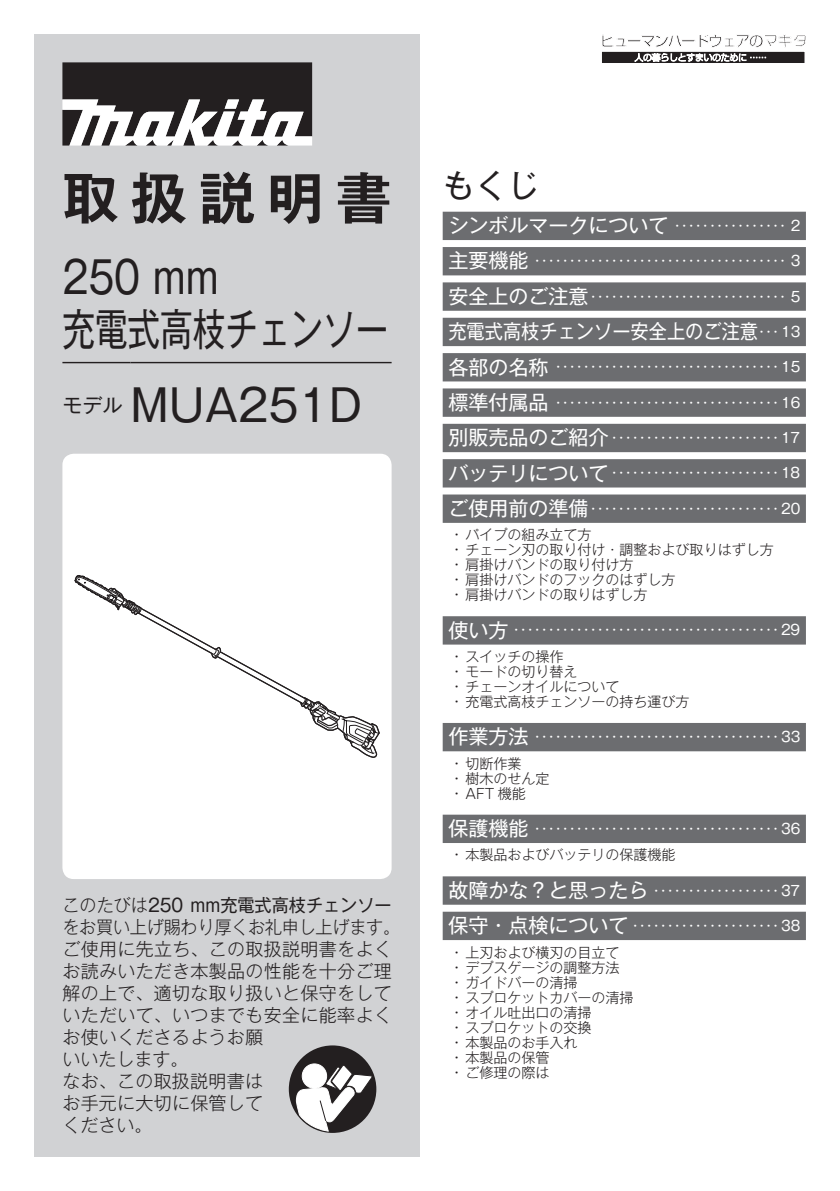
<style>
.page{position:relative;width:840px;height:1191px;background:#fff}
.page>*{position:absolute;margin:0;border:0;box-sizing:border-box;transform-origin:0 0}
.t1{font:700 56px "Gothic MB101 Pro De";letter-spacing:.22em;color:#231f20}
.t2{font:44px/52px "Gothic MB101 Pro";color:#231f20;scale:.86 1}
.t3{font:44px "Gothic MB101 Pro";color:#231f20}
.t4{font:20px "Gothic MB101 Pro";color:#fff;scale:.91 1}
.t5{font:300 18px/22px "Gothic MB101 Pro";letter-spacing:.015em;color:#231f20;scale:.95 1}
.t6{font:14px "Gothic MB101 Pro";color:#fff}
.t7{font:300 14px "Gothic MB101 Pro";color:#231f20}
.s1{font-size:20px}
.s2{font-size:14px}
.s3{font-weight:400}
</style>
<div class="page">
<div style="left:34px;top:34px;width:386px;height:1123px;background:#d1d2d4"></div>
<svg style="left:62px;top:62px;width:250px;height:84px;background:#686566"></svg>
<svg style="left:602px;top:34px;width:203px;height:29px"></svg>
<div style="left:288px;top:1045px;width:88px;height:88px;background:#231f20;border-radius:50%"></div>
<svg style="left:296px;top:1063px;width:76px;height:70px"></svg>
<div style="left:302px;top:1064px;width:24px;height:24px;background:#fff;border-radius:50%"></div>
<div style="left:302px;top:1063px;width:24px;height:25px;border:1px solid #fff;border-radius:50%"></div>
<div style="left:442px;top:212px;width:363px;height:28px;background:#6c6d70"></div>
<div style="left:442px;top:247px;width:363px;height:28px;background:#6c6d70"></div>
<div style="left:442px;top:282px;width:363px;height:29px;background:#6c6d70"></div>
<div style="left:442px;top:318px;width:363px;height:28px;background:#6c6d70"></div>
<div style="left:442px;top:353px;width:363px;height:28px;background:#6c6d70"></div>
<div style="left:442px;top:388px;width:363px;height:29px;background:#6c6d70"></div>
<div style="left:442px;top:424px;width:363px;height:28px;background:#6c6d70"></div>
<div style="left:442px;top:459px;width:363px;height:28px;background:#6c6d70"></div>
<div style="left:442px;top:494px;width:363px;height:29px;background:#6c6d70"></div>
<div style="left:442px;top:616px;width:363px;height:28px;background:#6c6d70"></div>
<div style="left:442px;top:723px;width:363px;height:28px;background:#6c6d70"></div>
<div style="left:442px;top:814px;width:363px;height:29px;background:#6c6d70"></div>
<div style="left:442px;top:876px;width:363px;height:28px;background:#6c6d70"></div>
<div style="left:442px;top:911px;width:363px;height:29px;background:#6c6d70"></div>
<div style="left:62px;top:454px;width:329px;height:425px;background:#fff;border-radius:11px"></div>
<svg style="left:74px;top:575px;width:305px;height:183px"></svg>
<hr style="left:62px;top:362px;width:68px;height:1px;background:#231f20">
<hr style="left:130px;top:362px;width:261px;height:1px;background:#231f20">
<h1 class="t1" style="left:62px;top:152px;width:477px">取扱説明書 <sup>もくじ</sup></h1>
<p class="t6" style="left:448px;top:214px;width:353px"><span class="s1">シンボルマークについて</span>･････････････････ 2</p>
<p class="t6" style="left:448px;top:249px;width:353px"><span class="s1">主要機能</span>･････････････････････････････････････ 3</p>
<p class="t6" style="left:448px;top:284px;width:353px"><span class="s1">安全上のご注意</span>･････････････････････････････ 5</p>
<h3 class="t4" style="left:448px;top:315px;width:388px">充電式高枝チェンソー安全上のご注意<span class="s2">･･･13</span></h3>
<p class="t6" style="left:448px;top:355px;width:353px"><span class="s1">各部の名称</span>･････････････････････････････････15</p>
<p class="t6" style="left:448px;top:390px;width:353px"><span class="s1">標準付属品</span>･････････････････････････････････16</p>
<p class="t6" style="left:448px;top:426px;width:353px"><span class="s1">別販売品のご紹介</span>･････････････････････････17</p>
<p class="t6" style="left:448px;top:461px;width:353px"><span class="s1">バッテリについて</span>･････････････････････････18</p>
<p class="t6" style="left:448px;top:497px;width:353px"><span class="s1">ご使用前の準備</span>････････････････････････････20</p>
<p class="t7" style="left:454px;top:523px;width:139px">• パイプの組み立て方</p>
<p class="t7" style="left:454px;top:538px;width:321px">• チェーン刃の取り付け・調整および取りはずし方</p>
<p class="t7" style="left:454px;top:553px;width:181px">• 肩掛けバンドの取り付け方</p>
<p class="t7" style="left:454px;top:568px;width:223px">• 肩掛けバンドのフックのはずし方</p>
<p class="t7" style="left:454px;top:583px;width:195px">• 肩掛けバンドの取りはずし方</p>
<p class="t6" style="left:448px;top:618px;width:353px"><span class="s1">使い方</span>･･･････････････････････････････････････29</p>
<p class="t7" style="left:454px;top:645px;width:111px">• スイッチの操作</p>
<p class="t7" style="left:454px;top:660px;width:125px">• モードの切り替え</p>
<p class="t7" style="left:454px;top:675px;width:167px">• チェーンオイルについて</p>
<p class="t7" style="left:454px;top:690px;width:237px">• 充電式高枝チェンソーの持ち運び方</p>
<p class="t6" style="left:448px;top:725px;width:353px"><span class="s1">作業方法</span>････････････････････････････････････33</p>
<p class="t7" style="left:454px;top:752px;width:69px">• 切断作業</p>
<p class="t7" style="left:454px;top:767px;width:97px">• 樹木のせん定</p>
<p class="t7" style="left:454px;top:782px;width:73px">• AFT 機能</p>
<p class="t6" style="left:448px;top:817px;width:353px"><span class="s1">保護機能</span>････････････････････････････････････36</p>
<p class="t7" style="left:454px;top:843px;width:223px">• 本製品およびバッテリの保護機能</p>
<p class="t6" style="left:448px;top:878px;width:353px"><span class="s1">故障かな？と思ったら</span>･･･････････････････37</p>
<p class="t6" style="left:448px;top:914px;width:353px"><span class="s1">保守・点検について</span>･･････････････････････38</p>
<p class="t7" style="left:454px;top:940px;width:167px">• 上刃および横刃の目立て</p>
<p class="t7" style="left:454px;top:955px;width:167px">• デプスゲージの調整方法</p>
<p class="t7" style="left:454px;top:970px;width:125px">• ガイドバーの清掃</p>
<p class="t7" style="left:454px;top:985px;width:181px">• スプロケットカバーの清掃</p>
<p class="t7" style="left:454px;top:1000px;width:139px">• オイル吐出口の清掃</p>
<p class="t7" style="left:454px;top:1015px;width:139px">• スプロケットの交換</p>
<p class="t7" style="left:454px;top:1030px;width:125px">• 本製品のお手入れ</p>
<p class="t7" style="left:454px;top:1045px;width:97px">• 本製品の保管</p>
<p class="t7" style="left:454px;top:1060px;width:97px">• ご修理の際は</p>
<h2 class="t2" style="left:62px;top:245px;width:380px">250 mm<br>充電式高枝チェンソー</h2>
<h2 class="t3" style="left:62px;top:368px;width:301px"><sup>モデル</sup> MUA251D</h2>
<p class="t5" style="left:62px;top:891px;width:357px">このたびは<span class="s3">250 mm充電式高枝チェンソー</span>をお買い上げ賜わり厚くお礼申し上げます。ご使用に先立ち、この取扱説明書をよくお読みいただき本製品の性能を十分ご理解の上で、適切な取り扱いと保守をしていただいて、いつまでも安全に能率よくお使いくださるようお願<br>いいたします。<br>なお、この取扱説明書は<br>お手元に大切に保管して<br>ください。</p>
</div>
